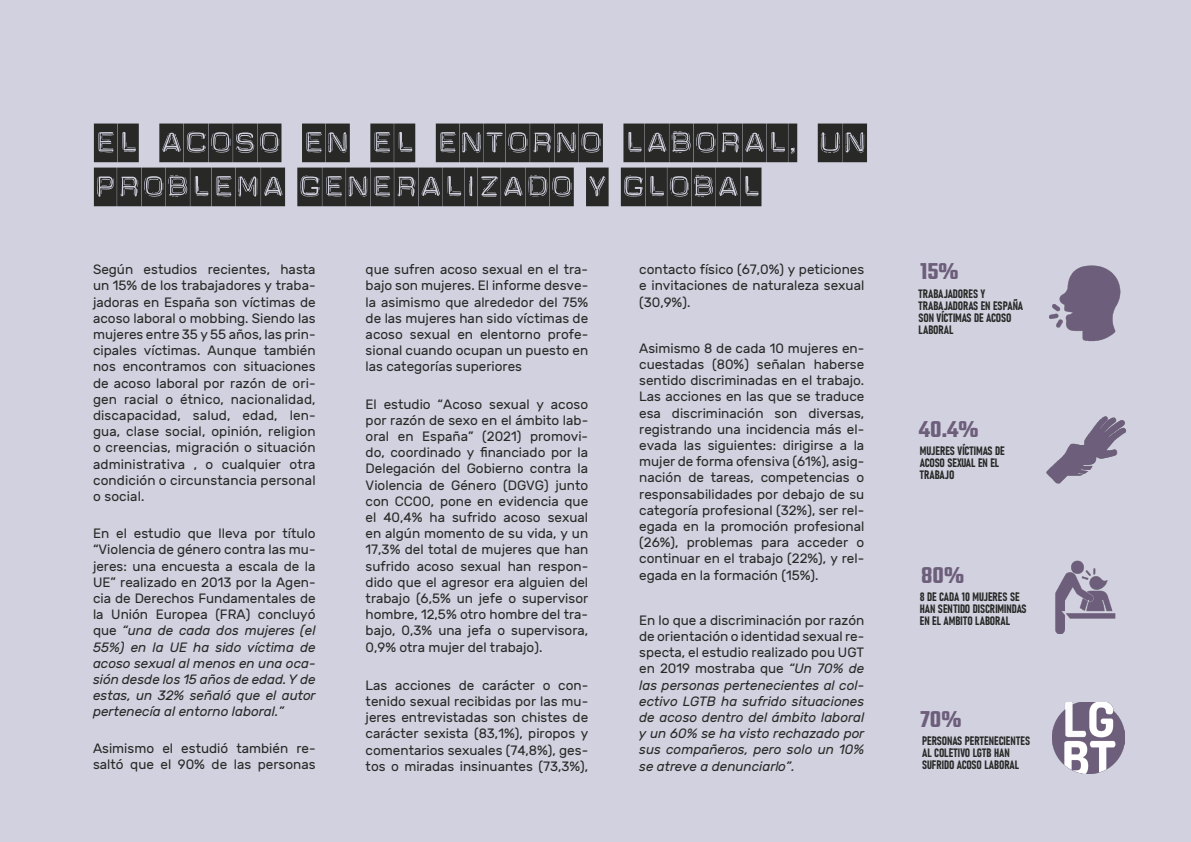
<style>
.page{position:relative;width:1191px;height:842px;background:#d1d1df}
.page>*{position:absolute;margin:0;border:0;box-sizing:border-box;transform-origin:0 0}
.t1{font:58px/44px "Dymo";letter-spacing:.02em;color:#282827}
.t2{font:600 25px "Teko";color:#6d5e7b}
.t3{font:13.5px/16.2px "Rubik";color:#282827;text-align:justify}
.t4{font:italic 13.5px/16.3px "Rubik";color:#282827;text-align:justify}
.t5{font:12px/12px "Bahnschrift";color:#282827}
.s1{font-style:italic}
.s2{font-style:normal}
</style>
<div class="page">
<img style="left:1043px;top:261px;width:93px;height:85px">
<img style="left:1042px;top:559px;width:92px;height:74px">
<img style="left:1041px;top:407px;width:93px;height:79px">
<img style="left:1052px;top:702px;width:72px;height:71px">
<h1 class="t1" style="left:94px;top:118px;width:774px">EL ACOSO EN EL ENTORNO LABORAL, UN<br>PROBLEMA GENERALIZADO Y GLOBAL</h1>
<p class="t3" style="left:93px;top:262px;width:224px">Según estudios recientes, hasta un 15% de los trabajadores y traba&shy;jadoras en España son víctimas de acoso laboral o mobbing. Siendo las mujeres entre 35 y 55 años, las prin&shy;cipales víctimas. Aunque también nos encontramos con situaciones de acoso laboral por razón de ori&shy;gen racial o étnico, nacionalidad, discapacidad, salud, edad, len&shy;gua, clase social, opinión, religion o creencias, migración o situación administrativa , o cualquier otra condición o circunstancia personal o social.</p>
<p class="t3" style="left:93px;top:526px;width:224px">En el estudio que lleva por título “Violencia de género contra las mu&shy;jeres: una encuesta a escala de la UE” realizado en 2013 por la Agen&shy;cia de Derechos Fundamentales de la Unión Europea (FRA) concluyó que <span class="s1">“una de cada dos mujeres (el 55%) en la UE ha sido víctima de acoso sexual al menos en una oca&shy;sión desde los 15 años de edad. Y de estas, un 32% señaló que el autor pertenecía al entorno laboral.”</span></p>
<p class="t3" style="left:93px;top:740px;width:224px">Asimismo el estudió también re&shy;saltó que el 90% de las personas</p>
<p class="t3" style="left:366px;top:262px;width:224px">que sufren acoso sexual en el tra&shy;bajo son mujeres. El informe desve&shy;la asimismo que alrededor del 75% de las mujeres han sido víctimas de acoso sexual en elentorno profe&shy;sional cuando ocupan un puesto en las categorías superiores</p>
<p class="t3" style="left:366px;top:396px;width:224px">El estudio “Acoso sexual y acoso por razón de sexo en el ámbito lab&shy;oral en España” (2021) promovi&shy;do, coordinado y financiado por la Delegación del Gobierno contra la Violencia de Género (DGVG) junto con CCOO, pone en evidencia que el 40,4% ha sufrido acoso sexual en algún momento de su vida, y un 17,3% del total de mujeres que han sufrido acoso sexual han respon&shy;dido que el agresor era alguien del trabajo (6,5% un jefe o supervisor hombre, 12,5% otro hombre del tra&shy;bajo, 0,3% una jefa o supervisora, 0,9% otra mujer del trabajo).</p>
<p class="t3" style="left:366px;top:677px;width:224px">Las acciones de carácter o con&shy;tenido sexual recibidas por las mu&shy;jeres entrevistadas son chistes de carácter sexista (83,1%), piropos y comentarios sexuales (74,8%), ges&shy;tos o miradas insinuantes (73,3%),</p>
<p class="t3" style="left:639px;top:262px;width:227px">contacto físico (67,0%) y peticiones e invitaciones de naturaleza sexual (30,9%).</p>
<p class="t3" style="left:639px;top:340px;width:227px">Asimismo 8 de cada 10 mujeres en&shy;cuestadas (80%) señalan haberse sentido discriminadas en el trabajo.<br>Las acciones en las que se traduce esa discriminación son diversas, registrando una incidencia más el&shy;evada las siguientes: dirigirse a la mujer de forma ofensiva (61%), asig&shy;nación de tareas, competencias o responsabilidades por debajo de su categoría profesional (32%), ser rel&shy;egada en la promoción profesional (26%), problemas para acceder o continuar en el trabajo (22%), y rel&shy;egada en la formación (15%).</p>
<p class="t4" style="left:639px;top:612px;width:227px"><span class="s2">En lo que a discriminación por razón de orientación o identidad sexual re&shy;specta, el estudio realizado pou UGT en 2019 mostraba que</span> “Un 70% de las personas pertenecientes al col&shy;ectivo LGTB ha sufrido situaciones de acoso dentro del ámbito laboral y un 60% se ha visto rechazado por sus compañeros, pero solo un 10% se atreve a denunciarlo”.</p>
<h2 class="t2" style="left:920px;top:256px;width:40px">15%</h2>
<p class="t5" style="left:918px;top:287px;width:106px">TRABAJADORES Y<br>TRABAJADORAS EN ESPAÑA<br>SON VÍCTIMAS DE ACOSO<br>LABORAL</p>
<h2 class="t2" style="left:919px;top:414px;width:61px">40.4%</h2>
<p class="t5" style="left:920px;top:444px;width:86px">MUJERES VÍCTIMAS DE<br>ACOSO SEXUAL EN EL<br>TRABAJO</p>
<h2 class="t2" style="left:921px;top:560px;width:44px">80%</h2>
<p class="t5" style="left:920px;top:590px;width:108px">8 DE CADA 10 MUJERES SE<br>HAN SENTIDO DISCRIMINDAS<br>EN EL AMBITO LABORAL</p>
<h2 class="t2" style="left:920px;top:704px;width:42px">70%</h2>
<p class="t5" style="left:922px;top:734px;width:110px">PERSONAS PERTENECIENTES<br>AL COLETIVO LGTB HAN<br>SUFRIDO ACOSO LABORAL</p>
</div>
